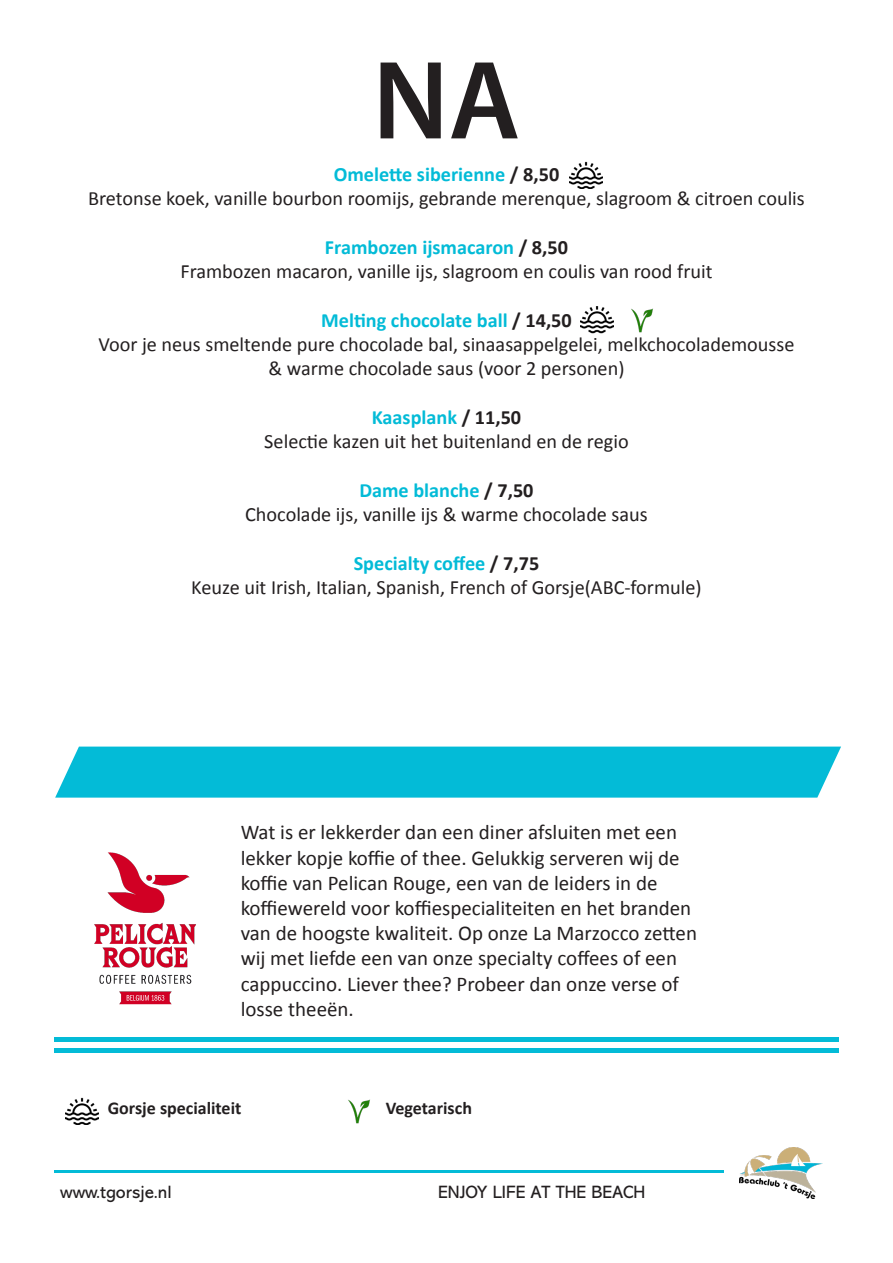
<style>
.page{position:relative;width:893px;height:1263px;background:#fff}
.page>*{position:absolute;margin:0;border:0;box-sizing:border-box;transform-origin:0 0}
.t1{font:600 112.5px "Myriad Pro";color:#231f20}
.t2{font:21px/25.2px "Calibri";color:#231f20}
.t3{font:20.25px "Calibri";color:#231f20}
.t4{font:700 20.25px "Calibri";color:#03bbd7}
.t5{font:18px "Abadi MT Std";color:#231f20}
.t6{font:700 18px "Calibri";color:#231f20}
.s1{color:#231f20}
</style>
<div class="page">
<hr style="left:54px;top:1170px;width:669px;height:2px;background:#03bbd7">
<div style="left:54px;top:1037px;width:785px;height:5px;background:#03bbd7"></div>
<hr style="left:54px;top:1048px;width:785px;height:4px;background:#03bbd7">
<div style="left:55px;top:746px;width:786px;height:52px;background:#03bbd7"></div>
<img style="left:94px;top:852px;width:102px;height:153px">
<img style="left:580px;top:306px;width:33px;height:27px">
<img style="left:631px;top:308px;width:22px;height:25px">
<img style="left:739px;top:1147px;width:84px;height:51px">
<img style="left:569px;top:162px;width:33px;height:27px">
<img style="left:65px;top:1098px;width:33px;height:27px">
<img style="left:348px;top:1099px;width:22px;height:25px">
<p class="t1" style="left:373px;top:29px;width:149px">NA</p>
<p class="t4" style="left:334px;top:160px;width:227px">Omelette siberienne <span class="s1">/ 8,50</span></p>
<p class="t3" style="left:88px;top:186px;width:718px">Bretonse koek, vanille bourbon roomijs, gebrande merenque, slagroom &amp; citroen coulis</p>
<p class="t4" style="left:325px;top:233px;width:245px">Frambozen ijsmacaron <span class="s1">/ 8,50</span></p>
<p class="t3" style="left:180px;top:259px;width:533px">Frambozen macaron, vanille ijs, slagroom en coulis van rood fruit</p>
<p class="t4" style="left:321px;top:306px;width:252px">Melting chocolate ball <span class="s1">/ 14,50</span></p>
<p class="t3" style="left:98px;top:332px;width:698px">Voor je neus smeltende pure chocolade bal, sinaasappelgelei, melkchocolademousse</p>
<p class="t3" style="left:268px;top:356px;width:358px">&amp; warme chocolade saus (voor 2 personen)</p>
<p class="t4" style="left:372px;top:403px;width:151px">Kaasplank <span class="s1">/ 11,50</span></p>
<p class="t3" style="left:264px;top:429px;width:366px">Selectie kazen uit het buitenland en de regio</p>
<p class="t4" style="left:359px;top:476px;width:176px">Dame blanche <span class="s1">/ 7,50</span></p>
<p class="t3" style="left:245px;top:502px;width:404px">Chocolade ijs, vanille ijs &amp; warme chocolade saus</p>
<p class="t4" style="left:354px;top:549px;width:187px">Specialty coffee <span class="s1">/ 7,75</span></p>
<p class="t3" style="left:191px;top:575px;width:512px">Keuze uit Irish, Italian, Spanish, French of Gorsje(ABC-formule)</p>
<p class="t2" style="left:241px;top:819px;width:438px">Wat is er lekkerder dan een diner afsluiten met een</p>
<p class="t2" style="left:241px;top:844px;width:441px">lekker kopje koffie of thee. Gelukkig serveren wij de</p>
<p class="t2" style="left:241px;top:869px;width:418px">koffie van Pelican Rouge, een van de leiders in de</p>
<p class="t2" style="left:241px;top:894px;width:458px">koffiewereld voor koffiespecialiteiten en het branden van de hoogste kwaliteit. Op onze La Marzocco zetten wij met liefde een van onze specialty coffees of een</p>
<p class="t2" style="left:241px;top:970px;width:440px">cappuccino. Liever thee? Probeer dan onze verse of</p>
<p class="t2" style="left:241px;top:995px;width:115px">losse theeën.</p>
<p class="t6" style="left:108px;top:1096px;width:135px">Gorsje specialiteit</p>
<p class="t6" style="left:386px;top:1096px;width:88px">Vegetarisch</p>
<p class="t5" style="left:60px;top:1182px;width:113px">www.tgorsje.nl</p>
<p class="t5" style="left:438px;top:1182px;width:209px">ENJOY LIFE AT THE BEACH</p>
</div>
